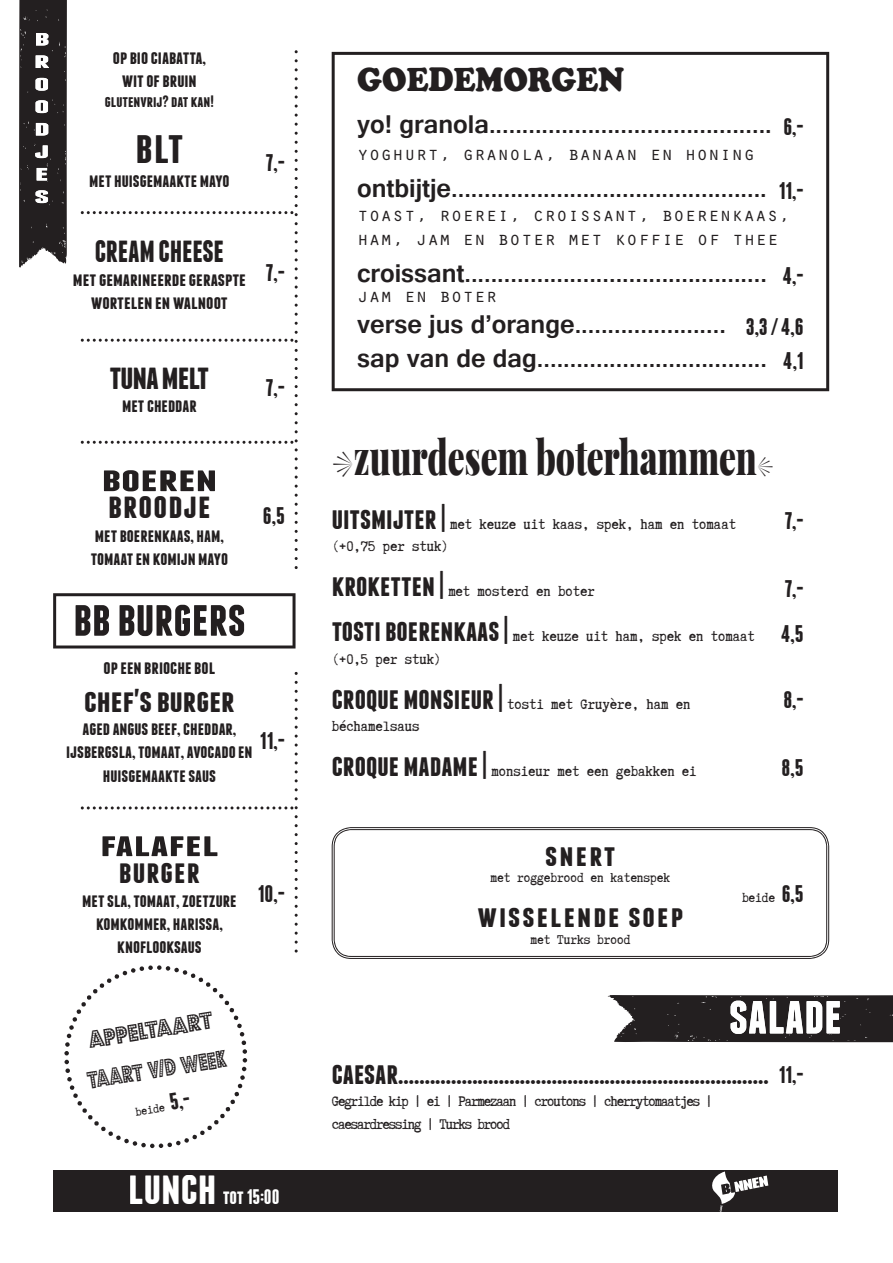
<style>
.page{position:relative;width:893px;height:1263px;background:#fff}
.page>*{position:absolute;margin:0;border:0;box-sizing:border-box;transform-origin:0 0}
.t1{font:127.2px "Adhesive Nr Seven Banners";color:#231f20;scale:1.44 1}
.t2{font:125.25px "Adhesive Nr Seven Banners";color:#231f20;scale:1.52 1}
.t3{font:700 51px "Franchise";color:#231f20}
.t4{font:900 48.45px "Playfair Display";color:#231f20;scale:.69 1}
.t5{font:700 48px "Franchise";color:#fff}
.t6{font:700 39.6px "Franchise";color:#231f20;scale:1.18 1}
.t7{font:700 36px "Franchise";letter-spacing:-.01em;color:#231f20;scale:.9 1}
.t8{font:700 36px "Franchise";letter-spacing:-.03em;color:#231f20}
.t9{font:700 36px "Franchise";letter-spacing:.03em;color:#231f20;scale:1.06 1}
.t10{font:700 34.5px "Franchise";color:#231f20;scale:1.55 1}
.t11{font:900 34.35px "Cooper";color:#231f20;scale:.92 1}
.t12{font:700 33px/27px "Franchise";color:#231f20;text-align:center;scale:1.55 1}
.t13{font:700 33px "Franchise";color:#231f20;scale:1.09 1}
.t14{font:700 31.5px "Franchise";letter-spacing:.06em;color:#231f20}
.t15{font:700 31.5px "Franchise";letter-spacing:.06em;color:#231f20;scale:1.1 1}
.t16{font:26.7px/40px "Budmo Jiggler";color:#231f20;scale:.89 1}
.t17{font:700 24px "Gautami";color:#231f20}
.t18{font:700 24px/51px "Franchise";color:#231f20;text-align:right}
.t19{font:700 21px "Franchise";letter-spacing:-.005em;color:#fff}
.t20{font:700 19.5px/23.4px "Franchise";color:#231f20;text-align:center}
.t21{font:19.5px/23.4px "Orator Std";color:#231f20}
.t22{font:700 19.5px/23.4px "Franchise";color:#231f20;text-align:center;scale:1.05 1}
.t23{font:16.5px/22.5px "Truetypewriter Polygl OTT";color:#231f20}
.t24{font:16.5px/22.5px "Truetypewriter Polygl OTT";letter-spacing:-.06em;color:#231f20}
.t25{font:700 16.5px "Franchise";color:#231f20}
.t26{font:15px "Truetypewriter Polygl OTT";color:#231f20}
.t27{font:13.35px "Truetypewriter Polygl OTT";color:#231f20}
.s1{font-family:"Franchise";font-weight:700;font-size:23.7px}
.s2{font-size:27px}
.s3{font-family:"Franchise";font-weight:700;font-size:31.5px}
.s4{font-family:"Franchise";font-weight:700;font-size:24px}
</style>
<div class="page">
<svg style="left:64px;top:965px;width:183px;height:183px"></svg>
<svg style="left:81px;top:50px;width:217px;height:519px"></svg>
<svg style="left:332px;top:827px;width:497px;height:132px"></svg>
<svg style="left:334px;top:829px;width:493px;height:128px"></svg>
<svg style="left:53px;top:593px;width:243px;height:55px"></svg>
<svg style="left:332px;top:52px;width:497px;height:339px"></svg>
<svg style="left:81px;top:672px;width:217px;height:280px"></svg>
<div style="left:53px;top:1170px;width:784px;height:42px;background:#231f20"></div>
<svg style="left:712px;top:1171px;width:56px;height:41px"></svg>
<h1 class="t1" style="left:107px;top:-55px;width:232px;rotate:90deg">g</h1>
<p class="t20" style="left:113px;top:45px;width:95px">op bio ciabatta, wit of bruin</p>
<p class="t25" style="left:105px;top:93px;width:111px">glutenvrij? dat kan!</p>
<h3 class="t6" style="left:135px;top:131px;width:42px">BLT</h3>
<p class="t20" style="left:89px;top:168px;width:142px">met huisgemaakte mayo</p>
<h3 class="t7" style="left:95px;top:233px;width:145px">cream cheese</h3>
<p class="t22" style="left:73px;top:267px;width:166px">met gemarineerde geraspte wortelen en walnoot</p>
<p class="t18" style="left:266px;top:137px;width:21px">7,-</p>
<p class="t18" style="left:266px;top:247px;width:21px">7,-</p>
<h3 class="t8" style="left:110px;top:359px;width:101px">tuna melt</h3>
<p class="t20" style="left:122px;top:394px;width:76px">met cheddar</p>
<p class="t18" style="left:266px;top:362px;width:21px">7,-</p>
<h3 class="t10" style="left:102px;top:463px;width:76px">boeren</h3>
<h3 class="t9" style="left:108px;top:489px;width:99px">broodje</h3>
<p class="t20" style="left:91px;top:523px;width:139px;text-align:left">met boerenkaas, ham, tomaat en komijn mayo</p>
<p class="t18" style="left:263px;top:490px;width:24px">6,5</p>
<h3 class="t3" style="left:73px;top:594px;width:174px">bb burgers</h3>
<p class="t20" style="left:104px;top:655px;width:113px">op een brioche bol</p>
<h3 class="t13" style="left:84px;top:685px;width:140px">chef's burger</h3>
<p class="t20" style="left:66px;top:716px;width:188px">aged angus beef, cheddar, ijsbergsla, tomaat, avocado en huisgemaakte saus</p>
<p class="t18" style="left:260px;top:715px;width:26px">11,-</p>
<h3 class="t12" style="left:100px;top:831px;width:78px">falafel burger</h3>
<p class="t20" style="left:82px;top:888px;width:156px">met sla, tomaat, zoetzure komkommer, harissa, knoflooksaus</p>
<p class="t18" style="left:258px;top:868px;width:29px">10,-</p>
<p class="t16" style="left:78px;top:1021px;width:160px;rotate:-9deg">appeltaart taart v/d week</p>
<p class="t27" style="left:134px;top:1105px;width:57px;rotate:-9deg">beide <span class="s1">5,-</span></p>
<h3 class="t5" style="left:128px;top:1165px;width:90px">lunch</h3>
<p class="t19" style="left:223px;top:1187px;width:58px">tot 15:00</p>
<h3 class="t11" style="left:357px;top:60px;width:292px">GOEDEMORGEN</h3>
<p class="t17" style="left:357px;top:111px;width:416px"><span class="s2">yo! granola</span>...........................................</p>
<p class="t21" style="left:357px;top:141px;width:399px">yoghurt, granola, banaan en honing</p>
<p class="t17" style="left:357px;top:175px;width:411px"><span class="s2">ontbijtje</span>................................................</p>
<p class="t18" style="left:783px;top:101px;width:22px">6,-</p>
<p class="t18" style="left:779px;top:165px;width:26px">11,-</p>
<p class="t21" style="left:357px;top:202px;width:434px">toast, roerei, croissant, boerenkaas, ham, jam en boter met koffie of thee</p>
<p class="t17" style="left:357px;top:260px;width:411px"><span class="s2">croissant</span>..............................................</p>
<p class="t21" style="left:357px;top:283px;width:142px">jam en boter</p>
<p class="t18" style="left:746px;top:250px;width:59px">4,-<br>3,3 / 4,6</p>
<p class="t18" style="left:783px;top:335px;width:22px">4,1</p>
<p class="t17" style="left:357px;top:311px;width:370px"><span class="s2">verse jus d’orange</span>.......................</p>
<p class="t17" style="left:357px;top:345px;width:411px"><span class="s2">sap van de dag</span>...................................</p>
<h3 class="t4" style="left:354px;top:425px;width:586px">zuurdesem boterhammen</h3>
<p class="t23" style="left:332px;top:513px;width:406px"><span class="s3">uitsmijter |</span> met keuze uit kaas, spek, ham en tomaat (+0,75 per stuk)</p>
<p class="t23" style="left:332px;top:580px;width:265px"><span class="s3">kroketten |</span> met mosterd en boter</p>
<p class="t23" style="left:332px;top:625px;width:425px"><span class="s3">tosti boerenkaas |</span> met keuze uit ham, spek en tomaat (+0,5 per stuk)</p>
<p class="t23" style="left:332px;top:693px;width:360px"><span class="s3">croque monsieur |</span> tosti met Gruyère, ham en béchamelsaus</p>
<p class="t23" style="left:332px;top:760px;width:366px"><span class="s3">croque madame |</span> monsieur met een gebakken ei</p>
<p class="t18" style="left:785px;top:495px;width:21px">7,-</p>
<p class="t18" style="left:781px;top:567px;width:24px;line-height:44.7px;text-align:left">7,-<br>4,5</p>
<p class="t18" style="left:783px;top:674px;width:22px">8,-</p>
<p class="t18" style="left:782px;top:742px;width:24px">8,5</p>
<h3 class="t15" style="left:545px;top:840px;width:65px">snert</h3>
<p class="t26" style="left:490px;top:870px;width:181px">met roggebrood en katenspek</p>
<h3 class="t15" style="left:478px;top:902px;width:188px">wisselende soep</h3>
<p class="t26" style="left:530px;top:932px;width:101px">met Turks brood</p>
<p class="t26" style="left:742px;top:890px;width:63px">beide <span class="s4">6,5</span></p>
<h2 class="t2" style="left:600px;top:956px;width:228px">g</h2>
<h3 class="t14" style="left:332px;top:1058px;width:438px">caesar......................................................................</h3>
<p class="t24" style="left:332px;top:1090px;width:383px">Gegrilde kip | ei | Parmezaan | croutons | cherrytomaatjes | caesardressing | Turks brood</p>
<p class="t18" style="left:779px;top:1049px;width:26px">11,-</p>
</div>
